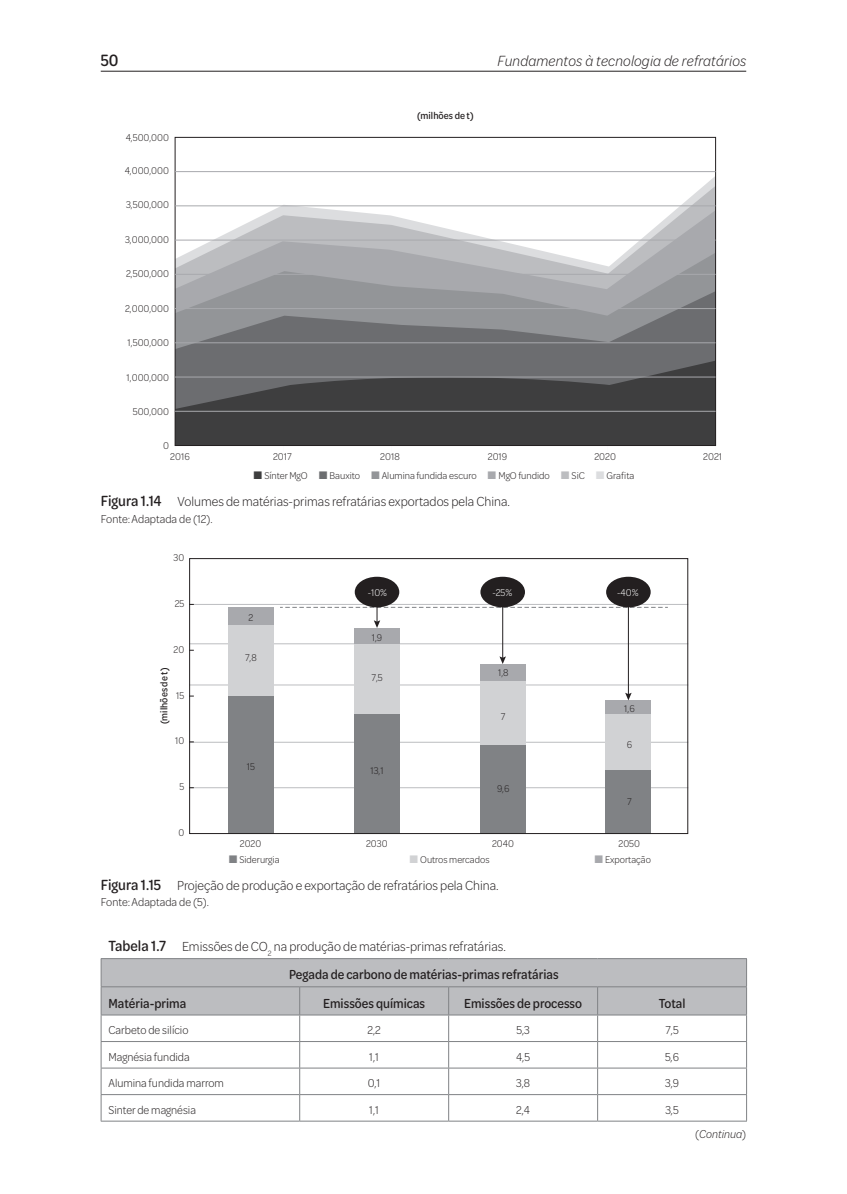
<style>
.page{position:relative;width:847px;height:1194px;background:#fff}
.page>*{position:absolute;margin:0;border:0;box-sizing:border-box;transform-origin:0 0}
.t1{font:500 17.5px "Omnes Cond";color:#231f20}
.t2{font:italic 300 15.75px "Omnes Cond";letter-spacing:.01em;color:#231f20}
.t3{font:300 14px "Omnes Cond";color:#231f20}
.t4{font:500 14px "Omnes Cond";color:#231f20}
.t5{font:300 12.25px "Omnes Cond";color:#231f20}
.t6{font:italic 300 12.25px "Omnes Cond";color:#231f20}
.t7{font:300 10.5px "Omnes Cond";color:#231f20}
.t8{font:500 10.5px "Omnes Cond";color:#231f20}
.t9{font:300 10.5px "Omnes Cond";color:#fff}
.s1{font-weight:500;font-size:15.75px}
.s2{font-style:normal}
</style>
<div class="page">
<hr style="left:101px;top:71px;width:645px;height:1px;background:#231f20">
<svg style="left:177px;top:186px;width:536px;height:24px"></svg>
<svg style="left:177px;top:210px;width:536px;height:43px"></svg>
<svg style="left:177px;top:253px;width:536px;height:38px;background:#adaeb2"></svg>
<svg style="left:177px;top:291px;width:536px;height:69px;background:#828386"></svg>
<svg style="left:177px;top:360px;width:536px;height:84px;background:#4a4a4c"></svg>
<div style="left:175px;top:137px;width:540px;height:309px;border:1px solid #231f20"></div>
<hr style="left:175px;top:171px;width:540px;height:1px;background:#a8a9ad">
<hr style="left:175px;top:205px;width:540px;height:1px;background:#a8a9ad">
<hr style="left:175px;top:240px;width:540px;height:1px;background:#a8a9ad">
<hr style="left:175px;top:274px;width:540px;height:1px;background:#a8a9ad">
<hr style="left:175px;top:308px;width:540px;height:1px;background:#a8a9ad">
<hr style="left:175px;top:342px;width:540px;height:1px;background:#a8a9ad">
<hr style="left:175px;top:376px;width:540px;height:1px;background:#a8a9ad">
<hr style="left:175px;top:411px;width:540px;height:1px;background:#a8a9ad">
<hr style="left:189px;top:604px;width:498px;height:1px;background:#bcbdc0">
<hr style="left:189px;top:643px;width:498px;height:1px;background:#bcbdc0">
<hr style="left:189px;top:684px;width:498px;height:1px;background:#bcbdc0">
<hr style="left:189px;top:741px;width:498px;height:1px;background:#bcbdc0">
<hr style="left:189px;top:787px;width:498px;height:1px;background:#bcbdc0">
<div style="left:228px;top:607px;width:46px;height:226px;background:#a8a9ad"></div>
<div style="left:354px;top:628px;width:45px;height:205px;background:#a8a9ad"></div>
<div style="left:479px;top:664px;width:46px;height:169px;background:#a8a9ad"></div>
<div style="left:605px;top:700px;width:46px;height:133px;background:#a8a9ad"></div>
<div style="left:228px;top:624px;width:46px;height:209px;background:#d1d2d4"></div>
<div style="left:354px;top:644px;width:45px;height:189px;background:#d1d2d4"></div>
<div style="left:479px;top:681px;width:46px;height:152px;background:#d1d2d4"></div>
<div style="left:605px;top:713px;width:46px;height:120px;background:#d1d2d4"></div>
<div style="left:228px;top:696px;width:46px;height:137px;background:#808285"></div>
<div style="left:354px;top:713px;width:45px;height:120px;background:#808285"></div>
<div style="left:479px;top:745px;width:46px;height:88px;background:#808285"></div>
<div style="left:605px;top:769px;width:46px;height:64px;background:#808285"></div>
<div style="left:189px;top:558px;width:499px;height:276px;border:1px solid #231f20"></div>
<div style="left:354px;top:576px;width:45px;height:31px;background:#231f20;border-radius:50%"></div>
<svg style="left:280px;top:604px;width:387px;height:24px"></svg>
<div style="left:480px;top:576px;width:45px;height:31px;background:#231f20;border-radius:50%"></div>
<hr style="left:502px;top:607px;width:1px;height:52px;background:#231f20">
<svg style="left:499px;top:656px;width:6px;height:8px"></svg>
<div style="left:606px;top:576px;width:44px;height:31px;background:#231f20;border-radius:50%"></div>
<hr style="left:627px;top:607px;width:1px;height:88px;background:#231f20">
<svg style="left:625px;top:692px;width:6px;height:8px"></svg>
<hr style="left:101px;top:1120px;width:198px;height:1px;background:#808285">
<hr style="left:299px;top:1120px;width:149px;height:1px;background:#808285">
<hr style="left:448px;top:1120px;width:149px;height:1px;background:#808285">
<hr style="left:597px;top:1120px;width:149px;height:1px;background:#808285">
<svg style="left:101px;top:958px;width:646px;height:162px"></svg>
<hr style="left:101px;top:1014px;width:198px;height:1px;background:#808285">
<hr style="left:299px;top:1014px;width:149px;height:1px;background:#808285">
<hr style="left:448px;top:1014px;width:149px;height:1px;background:#808285">
<hr style="left:597px;top:1014px;width:149px;height:1px;background:#808285">
<h1 class="t1" style="left:101px;top:49px;width:19px">50</h1>
<h2 class="t2" style="left:497px;top:51px;width:250px">Fundamentos à tecnologia de refratários</h2>
<p class="t7" style="left:126px;top:131px;width:45px">4,500,000</p>
<p class="t7" style="left:125px;top:163px;width:46px">4,000,000</p>
<p class="t7" style="left:126px;top:198px;width:44px">3,500,000</p>
<p class="t7" style="left:125px;top:232px;width:45px">3,000,000</p>
<p class="t7" style="left:126px;top:267px;width:44px">2,500,000</p>
<p class="t7" style="left:125px;top:301px;width:45px">2,000,000</p>
<p class="t7" style="left:127px;top:336px;width:43px">1,500,000</p>
<p class="t7" style="left:126px;top:370px;width:44px">1,000,000</p>
<p class="t7" style="left:133px;top:405px;width:38px">500,000</p>
<p class="t7" style="left:163px;top:439px;width:7px">0</p>
<p class="t8" style="left:417px;top:109px;width:58px">(milhões de t)</p>
<p class="t7" style="left:170px;top:450px;width:21px">2016</p>
<p class="t7" style="left:273px;top:450px;width:20px">2017</p>
<p class="t7" style="left:380px;top:450px;width:21px">2018</p>
<p class="t7" style="left:487px;top:450px;width:21px">2019</p>
<p class="t7" style="left:594px;top:450px;width:23px">2020</p>
<p class="t7" style="left:703px;top:450px;width:20px">2021</p>
<p class="t7" style="left:264px;top:469px;width:45px">Sínter MgO</p>
<p class="t7" style="left:329px;top:469px;width:32px">Bauxito</p>
<p class="t7" style="left:381px;top:469px;width:96px">Alumina fundida escuro</p>
<p class="t7" style="left:498px;top:469px;width:53px">MgO fundido</p>
<p class="t7" style="left:571px;top:469px;width:15px">SiC</p>
<p class="t7" style="left:606px;top:469px;width:29px">Grafita</p>
<h3 class="t3" style="left:101px;top:492px;width:410px"><span class="s1">Figura 1.14</span> Volumes de matérias-primas refratárias exportados pela China.</h3>
<p class="t5" style="left:101px;top:511px;width:113px">Fonte: Adaptada de (12).</p>
<p class="t7" style="left:173px;top:551px;width:12px">30</p>
<p class="t7" style="left:175px;top:597px;width:11px">25</p>
<p class="t7" style="left:173px;top:642px;width:12px">20</p>
<p class="t9" style="left:368px;top:586px;width:21px">-10%</p>
<p class="t9" style="left:492px;top:586px;width:21px">-25%</p>
<p class="t9" style="left:617px;top:586px;width:23px">-40%</p>
<p class="t7" style="left:248px;top:611px;width:6px">2</p>
<p class="t7" style="left:245px;top:651px;width:13px">7,8</p>
<p class="t7" style="left:371px;top:631px;width:12px">1,9</p>
<p class="t7" style="left:371px;top:671px;width:13px">7,5</p>
<p class="t8" style="left:157px;top:724px;width:57px;rotate:-90deg">(milhões de t)</p>
<p class="t7" style="left:498px;top:666px;width:12px">1,8</p>
<p class="t7" style="left:501px;top:710px;width:6px">7</p>
<p class="t7" style="left:176px;top:688px;width:10px">15</p>
<p class="t7" style="left:175px;top:734px;width:11px">10</p>
<p class="t7" style="left:179px;top:780px;width:6px">5</p>
<p class="t7" style="left:178px;top:825px;width:7px">0</p>
<p class="t7" style="left:624px;top:701px;width:12px">1,6</p>
<p class="t7" style="left:626px;top:738px;width:7px">6</p>
<p class="t7" style="left:247px;top:759px;width:10px">15</p>
<p class="t7" style="left:370px;top:763px;width:15px">13,1</p>
<p class="t7" style="left:497px;top:782px;width:14px">9,6</p>
<p class="t7" style="left:627px;top:794px;width:6px">7</p>
<p class="t7" style="left:240px;top:836px;width:23px">2020</p>
<p class="t7" style="left:366px;top:836px;width:23px">2030</p>
<p class="t7" style="left:492px;top:836px;width:23px">2040</p>
<p class="t7" style="left:618px;top:836px;width:23px">2050</p>
<p class="t7" style="left:239px;top:852px;width:41px">Siderurgia</p>
<p class="t7" style="left:420px;top:852px;width:71px">Outros mercados</p>
<p class="t7" style="left:605px;top:852px;width:47px">Exportação</p>
<h3 class="t3" style="left:101px;top:876px;width:399px"><span class="s1">Figura 1.15</span> Projeção de produção e exportação de refratários pela China.</h3>
<p class="t5" style="left:101px;top:894px;width:110px">Fonte: Adaptada de (5).</p>
<h3 class="t3" style="left:108px;top:937px;width:398px"><span class="s1">Tabela 1.7</span> Emissões de CO<sub>2</sub> na produção de matérias-primas refratárias.</h3>
<h3 class="t4" style="left:289px;top:965px;width:271px">Pegada de carbono de matérias-primas refratárias</h3>
<h3 class="t4" style="left:108px;top:993px;width:79px">Matéria-prima</h3>
<h3 class="t4" style="left:323px;top:993px;width:104px">Emissões químicas</h3>
<h3 class="t4" style="left:464px;top:993px;width:119px">Emissões de processo</h3>
<h3 class="t4" style="left:658px;top:993px;width:28px">Total</h3>
<p class="t5" style="left:108px;top:1022px;width:81px">Carbeto de silício</p>
<p class="t5" style="left:367px;top:1022px;width:15px">2,2</p>
<p class="t5" style="left:516px;top:1022px;width:15px">5,3</p>
<p class="t5" style="left:665px;top:1022px;width:15px">7,5</p>
<p class="t5" style="left:108px;top:1048px;width:83px">Magnésia fundida</p>
<p class="t5" style="left:369px;top:1048px;width:11px">1,1</p>
<p class="t5" style="left:516px;top:1048px;width:15px">4,5</p>
<p class="t5" style="left:664px;top:1048px;width:15px">5,6</p>
<p class="t5" style="left:108px;top:1075px;width:117px">Alumina fundida marrom</p>
<p class="t5" style="left:367px;top:1075px;width:14px">0,1</p>
<p class="t5" style="left:516px;top:1075px;width:15px">3,8</p>
<p class="t5" style="left:664px;top:1075px;width:15px">3,9</p>
<p class="t5" style="left:108px;top:1101px;width:89px">Sinter de magnésia</p>
<p class="t5" style="left:369px;top:1101px;width:11px">1,1</p>
<p class="t5" style="left:516px;top:1101px;width:15px">2,4</p>
<p class="t5" style="left:665px;top:1101px;width:15px">3,5</p>
<p class="t6" style="left:694px;top:1126px;width:53px"><span class="s2">(</span>Continua<span class="s2">)</span></p>
</div>
